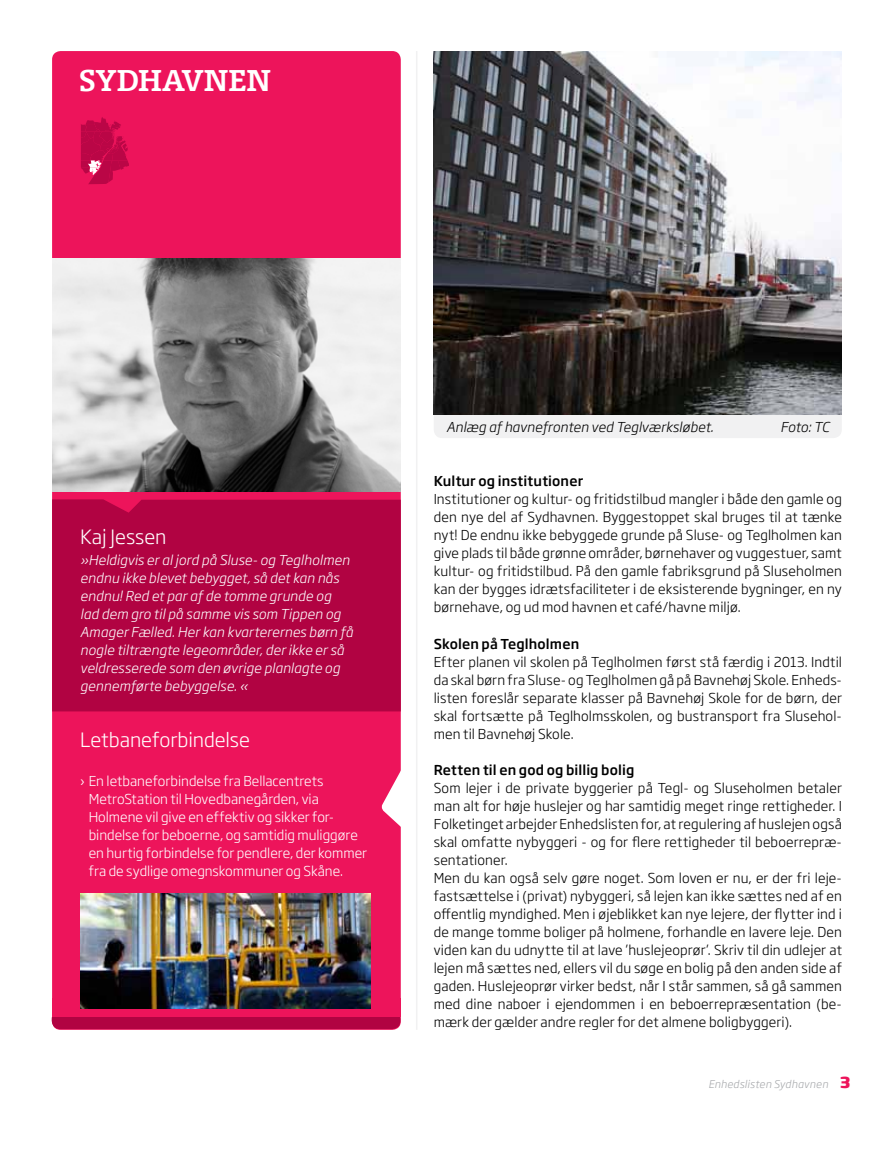
<style>
.page{position:relative;width:893px;height:1149px;background:#fff}
.page>*{position:absolute;margin:0;border:0;box-sizing:border-box;transform-origin:0 0}
.t1{font:700 28.5px "Union";letter-spacing:-.02em;color:#fff}
.t2{font:300 19.5px "Soho Gothic Std";letter-spacing:-.005em;color:#fff}
.t3{font:300 13.5px/18px "Soho Gothic Std";letter-spacing:.01em;color:#000;text-align:justify}
.t4{font:italic 300 13.5px/18px "Soho Gothic Std";letter-spacing:.005em;color:#fff}
.t5{font:300 13.5px/18px "Soho Gothic Std";color:#fff}
.t6{font:500 13.5px "Soho Gothic Std";letter-spacing:.01em;color:#000}
.t7{font:italic 300 13.5px "Soho Gothic Std";letter-spacing:.005em;color:#000}
.t8{font:italic 300 10.5px "Soho Gothic Std";letter-spacing:.025em;color:#a7a9ac}
.s1{font-weight:800;font-style:normal;font-size:15px;color:#ed145b}
</style>
<div class="page">
<hr style="left:416px;top:51px;width:1px;height:978px;background:#f1f1f2">
<div style="left:434px;top:390px;width:408px;height:48px;background:#f1f1f2;border-radius:9px"></div>
<div style="left:52px;top:51px;width:349px;height:978px;background:#ed145b;border-radius:9px"></div>
<svg style="left:381px;top:761px;width:20px;height:69px"></svg>
<svg style="left:52px;top:1010px;width:348px;height:18px;fill:#b10342"></svg>
<div style="left:52px;top:997px;width:349px;height:18px;background:#ed145b"></div>
<div style="left:52px;top:499px;width:349px;height:212px;background:#b10342"></div>
<img style="left:52px;top:258px;width:349px;height:233px">
<img style="left:434px;top:51px;width:408px;height:363px">
<svg style="left:81px;top:117px;width:48px;height:67px"></svg>
<img style="left:80px;top:893px;width:290px;height:115px">
<h1 class="t1" style="left:78px;top:62px;width:194px">SYDHAVNEN</h1>
<h2 class="t2" style="left:80px;top:524px;width:88px">Kaj Jessen</h2>
<p class="t4" style="left:80px;top:551px;width:274px">»Heldigvis er al jord på Sluse- og Teglholmen endnu ikke blevet bebygget, så det kan nås endnu! Red et par af de tomme grunde og lad dem gro til på samme vis som Tippen og Amager Fælled. Her kan kvarterernes børn få nogle tiltrængte legeområder, der ikke er så veldresserede som den øvrige planlagte og gennemførte bebyggelse. «</p>
<h2 class="t2" style="left:80px;top:727px;width:171px">Letbaneforbindelse</h2>
<p class="t5" style="left:89px;top:772px;width:280px;text-indent:-9px">› En letbaneforbindelse fra Bellacentrets MetroStation til Hovedbanegården, via Holmene vil give en effektiv og sikker for&shy;bindelse for beboerne, og samtidig muliggøre en hurtig forbindelse for pendlere, der kommer fra de sydlige omegnskommuner og Skåne.</p>
<p class="t7" style="left:446px;top:418px;width:268px">Anlæg af havnefronten ved Teglværksløbet.</p>
<p class="t7" style="left:780px;top:418px;width:50px">Foto: TC</p>
<p class="t6" style="left:434px;top:472px;width:151px">Kultur og institutioner</p>
<p class="t3" style="left:434px;top:490px;width:410px">Institutioner og kultur- og fritidstilbud mangler i både den gamle og den nye del af Sydhavnen. Byggestoppet skal bruges til at tænke nyt! De endnu ikke bebyggede grunde på Sluse- og Teglholmen kan give plads til både grønne områder, børnehaver og vuggestuer, samt kultur- og fritidstilbud. På den gamle fabriksgrund på Sluseholmen kan der bygges idrætsfaciliteter i de eksisterende bygninger, en ny børnehave, og ud mod havnen et café/havne miljø.</p>
<p class="t6" style="left:434px;top:634px;width:147px">Skolen på Teglholmen</p>
<p class="t3" style="left:434px;top:652px;width:410px">Efter planen vil skolen på Teglholmen først stå færdig i 2013. Indtil da skal børn fra Sluse- og Teglholmen gå på Bavnehøj Skole. Enheds&shy;listen foreslår separate klasser på Bavnehøj Skole for de børn, der skal fortsætte på Teglholmsskolen, og bustransport fra Slusehol&shy;men til Bavnehøj Skole.</p>
<p class="t6" style="left:434px;top:760px;width:202px">Retten til en god og billig bolig</p>
<p class="t3" style="left:434px;top:778px;width:410px;text-align:left">Som lejer i de private byggerier på Tegl- og Sluseholmen betaler man alt for høje huslejer og har samtidig meget ringe rettigheder. I Folketinget arbejder Enhedslisten for, at regulering af huslejen også skal omfatte nybyggeri - og for flere rettigheder til beboerrepræ&shy;sentationer.<br>Men du kan også selv gøre noget. Som loven er nu, er der fri leje&shy;fastsættelse i (privat) nybyggeri, så lejen kan ikke sættes ned af en offentlig myndighed. Men i øjeblikket kan nye lejere, der flytter ind i de mange tomme boliger på holmene, forhandle en lavere leje. Den viden kan du udnytte til at lave ’huslejeoprør’. Skriv til din udlejer at lejen må sættes ned, ellers vil du søge en bolig på den anden side af gaden. Huslejeoprør virker bedst, når I står sammen, så gå sammen med dine naboer i ejendommen i en beboerrepræsentation (be&shy;mærk der gælder andre regler for det almene boligbyggeri).</p>
<p class="t8" style="left:708px;top:1076px;width:144px">Enhedslisten Sydhavnen <span class="s1">3</span></p>
</div>
